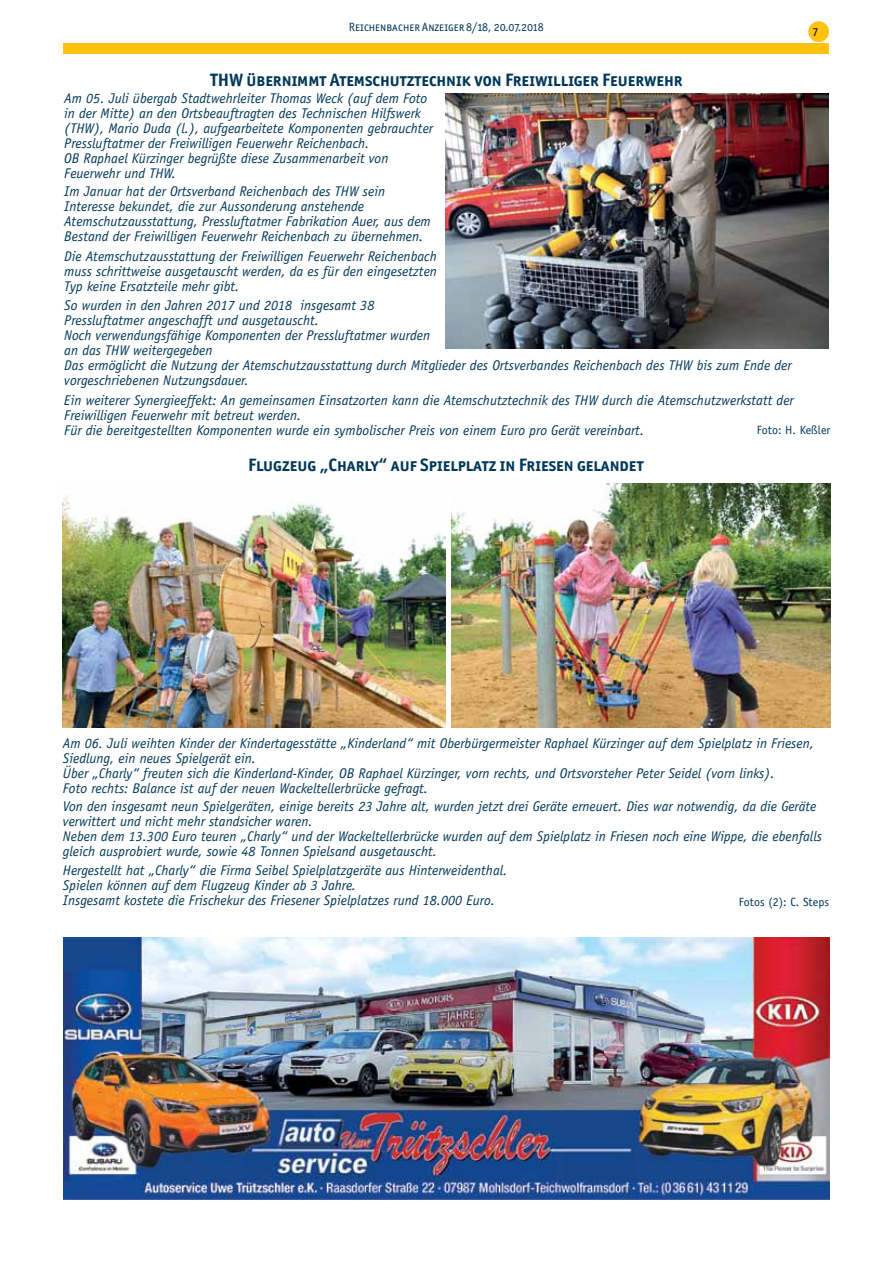
<style>
.page{position:relative;width:893px;height:1263px;background:#fff}
.page>*{position:absolute;margin:0;border:0;box-sizing:border-box;transform-origin:0 0}
.t1{font:18px "Officina San ITC Bold SC";color:#00385a}
.t2{font:italic 14.1px/15px "Officina Sans";color:#00385a}
.t3{font:12px "Officina San ITC Book SC";color:#00385a}
.t4{font:12px "Officina Sans";color:#00385a}
.t5{font:12px "Officina Sans";color:#000}
</style>
<div class="page">
<div style="left:809px;top:22px;width:19px;height:19px;background:#ffc20e;border-radius:50%"></div>
<div style="left:808px;top:21px;width:21px;height:21px;border:2px solid #ffc20e;border-radius:50%"></div>
<div style="left:64px;top:44px;width:765px;height:10px;background:#ffc20e"></div>
<img style="left:451px;top:484px;width:379px;height:244px">
<img style="left:63px;top:496px;width:383px;height:231px">
<img style="left:446px;top:93px;width:382px;height:255px">
<img style="left:64px;top:937px;width:765px;height:262px">
<p class="t3" style="left:349px;top:20px;width:196px">Reichenbacher Anzeiger 8/18, 20.07.2018</p>
<p class="t5" style="left:812px;top:25px;width:7px">7</p>
<p class="t1" style="left:210px;top:69px;width:473px">THW übernimmt Atemschutztechnik von Freiwilliger Feuerwehr</p>
<p class="t2" style="left:64px;top:91px;width:370px">Am 05. Juli übergab Stadtwehrleiter Thomas Weck (auf dem Foto in der Mitte) an den Ortsbeauftragten des Technischen Hilfswerk (THW), Mario Duda (l.), aufgearbeitete Komponenten gebrauchter Pressluftatmer der Freiwilligen Feuerwehr Reichenbach.<br>OB Raphael Kürzinger begrüßte diese Zusammenarbeit von Feuerwehr und THW.</p>
<p class="t2" style="left:64px;top:184px;width:368px">Im Januar hat der Ortsverband Reichenbach des THW sein Interesse bekundet, die zur Aussonderung anstehende Atemschutzausstattung, Pressluftatmer Fabrikation Auer, aus dem Bestand der Freiwilligen Feuerwehr Reichenbach zu übernehmen.</p>
<p class="t2" style="left:64px;top:249px;width:374px;text-align:justify">Die Atemschutzausstattung der Freiwilligen Feuerwehr Reichenbach muss schrittweise ausgetauscht werden, da es für den eingesetzten Typ keine Ersatzteile mehr gibt.</p>
<p class="t2" style="left:64px;top:298px;width:729px">So wurden in den Jahren 2017 und 2018 insgesamt 38<br>Pressluftatmer angeschafft und ausgetauscht.<br>Noch verwendungsfähige Komponenten der Pressluftatmer wurden<br>an das THW weitergegeben<br>Das ermöglicht die Nutzung der Atemschutzausstattung durch Mitglieder des Ortsverbandes Reichenbach des THW bis zum Ende der vorgeschriebenen Nutzungsdauer.</p>
<p class="t2" style="left:64px;top:393px;width:731px">Ein weiterer Synergieeffekt: An gemeinsamen Einsatzorten kann die Atemschutztechnik des THW durch die Atemschutzwerkstatt der<br>Freiwilligen Feuerwehr mit betreut werden.<br>Für die bereitgestellten Komponenten wurde ein symbolischer Preis von einem Euro pro Gerät vereinbart.</p>
<p class="t4" style="left:757px;top:423px;width:75px">Foto: H. Keßler</p>
<p class="t1" style="left:248px;top:454px;width:397px">Flugzeug „Charly“ auf Spielplatz in Friesen gelandet</p>
<p class="t2" style="left:63px;top:735px;width:753px">Am 06. Juli weihten Kinder der Kindertagesstätte „Kinderland“ mit Oberbürgermeister Raphael Kürzinger auf dem Spielplatz in Friesen, Siedlung, ein neues Spielgerät ein.<br>Über „Charly“ freuten sich die Kinderland-Kinder, OB Raphael Kürzinger, vorn rechts, und Ortsvorsteher Peter Seidel (vorn links).<br>Foto rechts: Balance ist auf der neuen Wackeltellerbrücke gefragt.</p>
<p class="t2" style="left:63px;top:798px;width:760px">Von den insgesamt neun Spielgeräten, einige bereits 23 Jahre alt, wurden jetzt drei Geräte erneuert. Dies war notwendig, da die Geräte verwittert und nicht mehr standsicher waren.<br>Neben dem 13.300 Euro teuren „Charly“ und der Wackeltellerbrücke wurden auf dem Spielplatz in Friesen noch eine Wippe, die ebenfalls gleich ausprobiert wurde, sowie 48 Tonnen Spielsand ausgetauscht.</p>
<p class="t2" style="left:63px;top:863px;width:446px">Hergestellt hat „Charly“ die Firma Seibel Spielplatzgeräte aus Hinterweidenthal.<br>Spielen können auf dem Flugzeug Kinder ab 3 Jahre.<br>Insgesamt kostete die Frischekur des Friesener Spielplatzes rund 18.000 Euro.</p>
<p class="t4" style="left:739px;top:895px;width:92px">Fotos (2): C. Steps</p>
</div>
